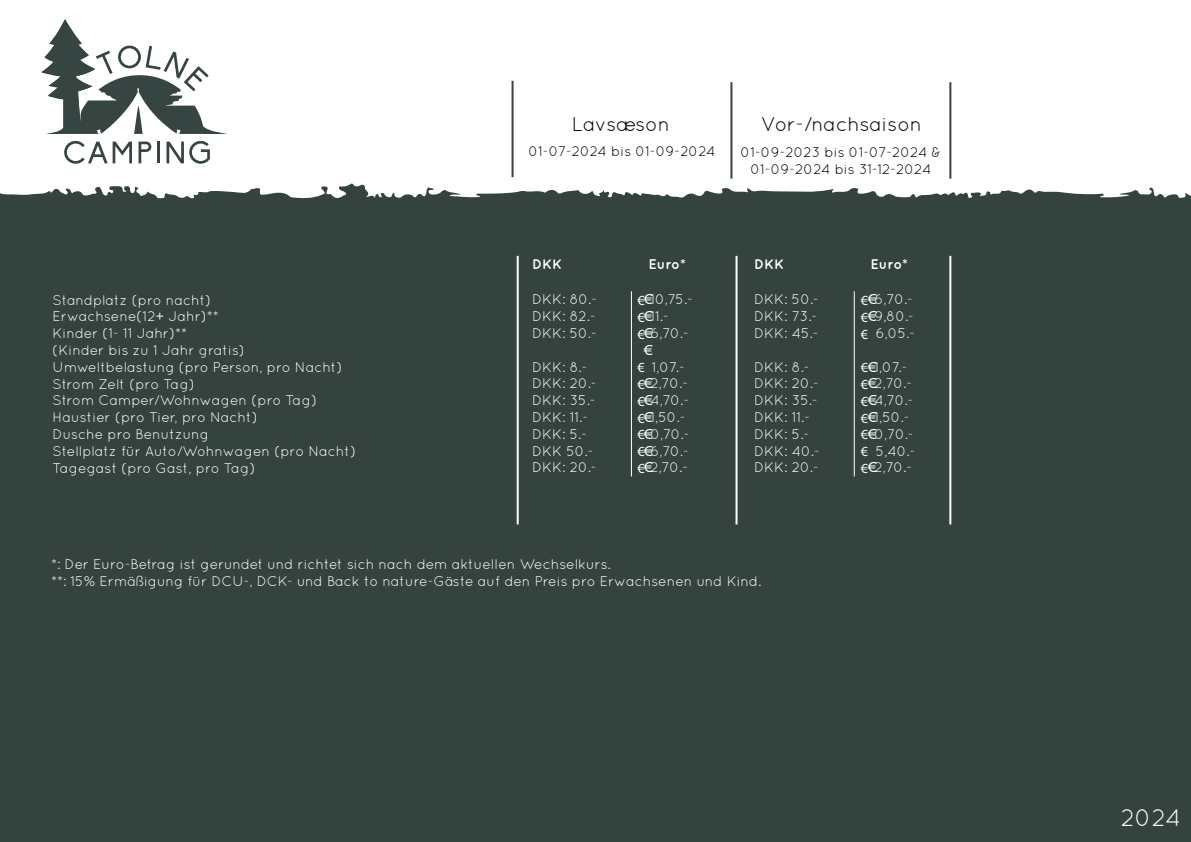
<style>
.page{position:relative;width:1191px;height:842px;background:#34433e}
.page>*{position:absolute;margin:0;border:0;box-sizing:border-box;transform-origin:0 0}
.t1{font:24px "Quicksand";color:#fff}
.t2{font:20px "Quicksand";color:#000}
.t3{font:14px/16.8px "Quicksand";color:#fff}
.t4{font:14px/16.8px "Quicksand";letter-spacing:-.005em;color:#000;text-align:center}
.t5{font:14px/16.8px "Quicksand";letter-spacing:-.02em;color:#fff}
.t6{font:700 14px "Quicksand";color:#fff}
.t7{font:14px "Myriad Pro";color:#fff}
.s1{font-family:"Myriad Pro"}
</style>
<div class="page">
<div style="left:0;top:0;width:1191px;height:199px;background:#fff"></div>
<svg style="left:64px;top:141px;width:68px;height:23px"></svg>
<svg style="left:138px;top:142px;width:13px;height:21px"></svg>
<hr style="left:157px;top:142px;width:2px;height:21px;background:#364542">
<svg style="left:166px;top:141px;width:44px;height:23px"></svg>
<svg style="left:41px;top:19px;width:186px;height:115px"></svg>
<hr style="left:517px;top:256px;width:2px;height:268px;background:#fff">
<hr style="left:730px;top:82px;width:2px;height:97px;background:#364542">
<hr style="left:511px;top:81px;width:2px;height:96px;background:#364542">
<hr style="left:949px;top:82px;width:2px;height:97px;background:#364542">
<hr style="left:735px;top:256px;width:2px;height:268px;background:#fff">
<hr style="left:949px;top:256px;width:2px;height:268px;background:#fff">
<hr style="left:854px;top:291px;width:1px;height:185px;background:#fff">
<hr style="left:631px;top:291px;width:1px;height:185px;background:#fff">
<h2 class="t2" style="left:572px;top:112px;width:99px">Lavsæson</h2>
<h2 class="t2" style="left:761px;top:112px;width:162px">Vor-/nachsaison</h2>
<p class="t4" style="left:528px;top:143px;width:189px">01-07-2024 bis 01-09-2024</p>
<p class="t4" style="left:740px;top:143px;width:202px">01-09-2023 bis 01-07-2024 &amp;<br>01-09-2024 bis 31-12-2024</p>
<p class="t3" style="left:53px;top:291px;width:305px">Standplatz (pro nacht)<br>Erwachsene(12+ Jahr)**<br>Kinder (1- 11 Jahr)**<br>(Kinder bis zu 1 Jahr gratis)<br>Umweltbelastung (pro Person, pro Nacht)<br>Strom Zelt (pro Tag)<br>Strom Camper/Wohnwagen (pro Tag)<br>Haustier (pro Tier, pro Nacht)<br>Dusche pro Benutzung<br>Stellplatz für Auto/Wohnwagen (pro Nacht)<br>Tagegast (pro Gast, pro Tag)</p>
<p class="t6" style="left:532px;top:256px;width:32px">DKK</p>
<p class="t6" style="left:648px;top:256px;width:39px">Euro*</p>
<p class="t6" style="left:754px;top:256px;width:32px">DKK</p>
<p class="t6" style="left:870px;top:256px;width:39px">Euro*</p>
<p class="t3" style="left:532px;top:291px;width:67px;text-align:justify">DKK: 80.- DKK: 82.- DKK: 50.-</p>
<p class="t3" style="left:532px;top:358px;width:66px">DKK: 8.-<br>DKK: 20.-<br>DKK: 35.-<br>DKK: 11.-<br>DKK: 5.-<br>DKK 50.-<br>DKK: 20.-</p>
<p class="t3" style="left:637px;top:291px;width:57px"><span class="s1">€</span>€10,75.- <span class="s1">€</span>€11.- <span class="s1">€</span>€6,70.-</p>
<p class="t5" style="left:637px;top:358px;width:54px;text-indent:14px">1,07.- <span class="s1">€</span>€2,70.- <span class="s1">€</span>€4,70.- <span class="s1">€</span>€1,50.- <span class="s1">€</span>€0,70.- <span class="s1">€</span>€6,70.- <span class="s1">€</span>€2,70.-</p>
<p class="t7" style="left:637px;top:359px;width:9px">€</p>
<p class="t3" style="left:754px;top:291px;width:66px;text-align:justify">DKK: 50.- DKK: 73.- DKK: 45.-</p>
<p class="t3" style="left:754px;top:358px;width:67px">DKK: 8.-<br>DKK: 20.-<br>DKK: 35.-<br>DKK: 11.-<br>DKK: 5.-<br>DKK: 40.-<br>DKK: 20.-</p>
<p class="t3" style="left:860px;top:291px;width:56px;text-align:right"><span class="s1">€</span>€6,70.- <span class="s1">€</span>€9,80.-<br>6,05.-</p>
<p class="t3" style="left:860px;top:358px;width:48px"><span class="s1">€</span>€1,07.-</p>
<p class="t3" style="left:860px;top:375px;width:53px"><span class="s1">€</span>€2,70.-</p>
<p class="t3" style="left:860px;top:392px;width:54px"><span class="s1">€</span>€4,70.-</p>
<p class="t3" style="left:860px;top:409px;width:50px"><span class="s1">€</span>€1,50.-</p>
<p class="t3" style="left:860px;top:425px;width:54px"><span class="s1">€</span>€0,70.-</p>
<p class="t3" style="left:876px;top:442px;width:41px">5,40.-</p>
<p class="t3" style="left:860px;top:459px;width:53px"><span class="s1">€</span>€2,70.-</p>
<p class="t7" style="left:860px;top:325px;width:9px">€</p>
<p class="t7" style="left:860px;top:443px;width:9px">€</p>
<p class="t3" style="left:51px;top:555px;width:712px">*: Der Euro-Betrag ist gerundet und richtet sich nach dem aktuellen Wechselkurs.<br>**: 15% Ermäßigung für DCU-, DCK- und Back to nature-Gäste auf den Preis pro Erwachsenen und Kind.</p>
<h1 class="t1" style="left:1120px;top:804px;width:62px">2024</h1>
</div>
